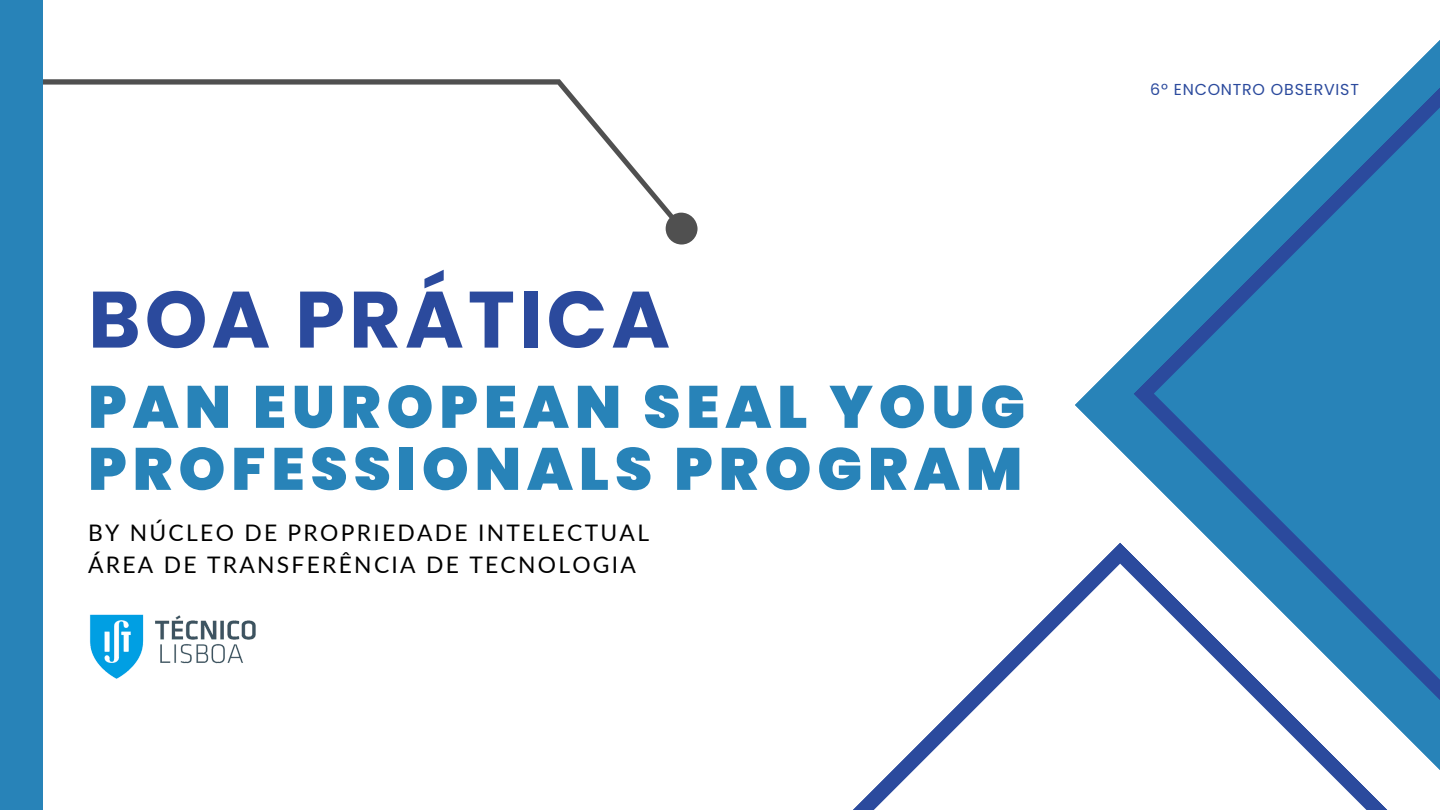
<style>
.page{position:relative;width:1440px;height:810px;background:#fff}
.page>*{position:absolute;margin:0;border:0;box-sizing:border-box;transform-origin:0 0}
.t1{font:700 79.8px "Poppins";letter-spacing:.05em;color:#2b4a9d}
.t2{font:900 59.5px/62px "Poppins";letter-spacing:.1em;color:#2883b8}
.t3{font:22.8px "Lato";letter-spacing:.1em;color:#000}
.t4{font:15.9px "Poppins";letter-spacing:.05em;color:#2b4a9d}
</style>
<div class="page">
<svg style="left:1075px;top:40px;width:365px;height:423px"></svg>
<svg style="left:1133px;top:68px;width:307px;height:474px;fill:#2883b8"></svg>
<svg style="left:853px;top:542px;width:587px;height:268px"></svg>
<svg style="left:43px;top:79px;width:654px;height:166px"></svg>
<div style="left:0;top:0;width:43px;height:810px;background:#2883b8"></div>
<img style="left:90px;top:614px;width:166px;height:65px">
<p class="t1" style="left:88px;top:264px;width:583px">BOA PRÁTICA</p>
<p class="t2" style="left:88px;top:376px;width:938px">PAN EUROPEAN SEAL YOUG<br>PROFESSIONALS PROGRAM</p>
<p class="t3" style="left:88px;top:519px;width:562px">BY NÚCLEO DE PROPRIEDADE INTELECTUAL</p>
<p class="t3" style="left:88px;top:551px;width:549px">ÁREA DE TRANSFERÊNCIA DE TECNOLOGIA</p>
<p class="t4" style="left:1150px;top:78px;width:210px">6º ENCONTRO OBSERVIST</p>
</div>
